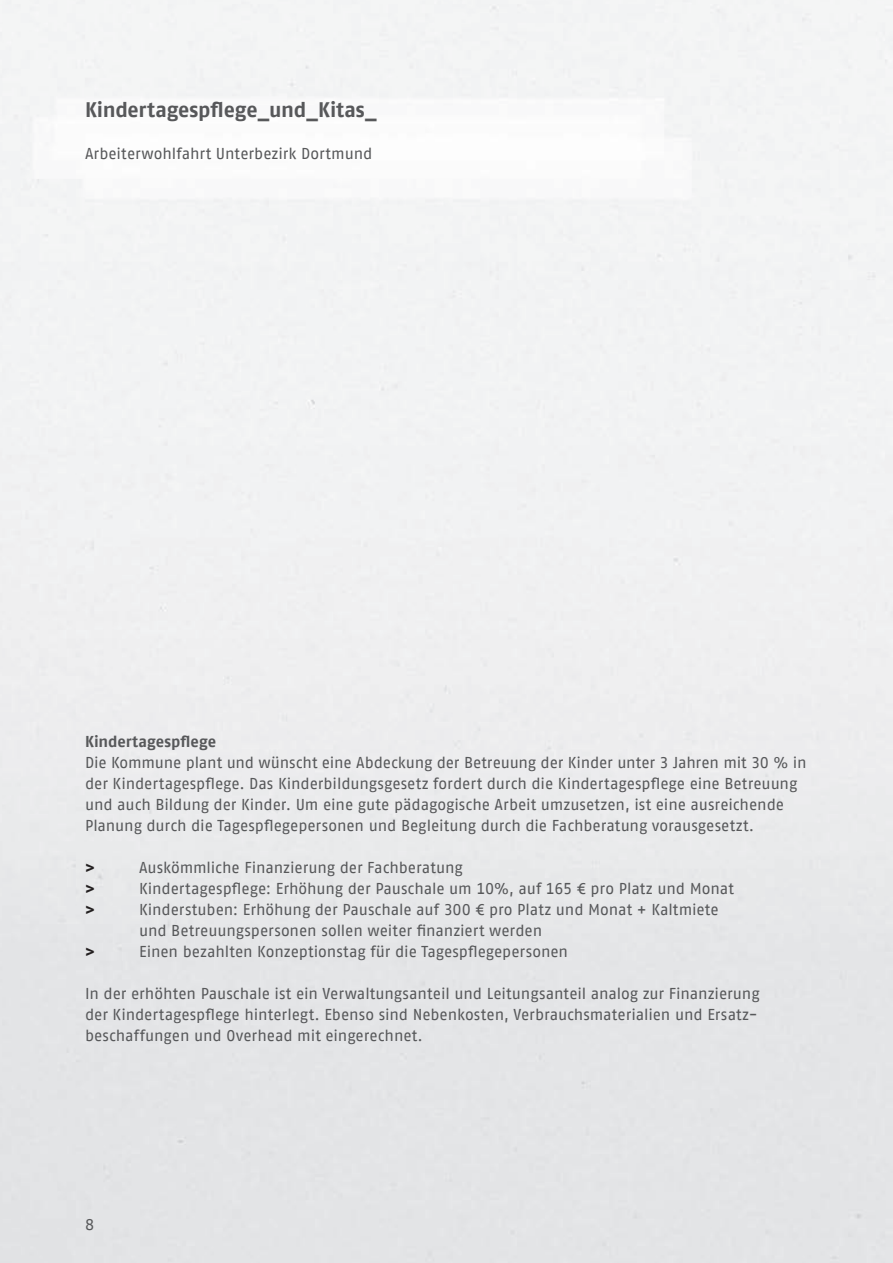
<style>
.page{position:relative;width:893px;height:1263px;background:#fff}
.page>*{position:absolute;margin:0;border:0;box-sizing:border-box;transform-origin:0 0}
.t1{font:700 21px "AWO Fago Office";letter-spacing:-.005em;color:#57585a}
.t2{font:15.75px/21px "AWO Fago Office";letter-spacing:-.005em;color:#57585a}
.t3{font:700 15.75px "AWO Fago Office";color:#57585a}
.t4{font:700 15.75px "AWO Fago Office";color:#231f20}
</style>
<div class="page">
<h1 class="t1" style="left:85px;top:97px;width:293px">Kindertagespflege_und_Kitas_</h1>
<p class="t2" style="left:85px;top:143px;width:289px">Arbeiterwohlfahrt Unterbezirk Dortmund</p>
<p class="t3" style="left:85px;top:732px;width:133px">Kindertagespflege</p>
<p class="t2" style="left:85px;top:752px;width:723px">Die Kommune plant und wünscht eine Abdeckung der Betreuung der Kinder unter 3 Jahren mit 30 % in der Kindertagespflege. Das Kinderbildungsgesetz fordert durch die Kindertagespflege eine Betreuung und auch Bildung der Kinder. Um eine gute pädagogische Arbeit umzusetzen, ist eine ausreichende Planung durch die Tagespflegepersonen und Begleitung durch die Fachberatung vorausgesetzt.</p>
<p class="t4" style="left:85px;top:858px;width:11px">&gt;</p>
<p class="t2" style="left:139px;top:857px;width:325px">Auskömmliche Finanzierung der Fachberatung</p>
<p class="t4" style="left:85px;top:879px;width:11px">&gt;</p>
<p class="t2" style="left:139px;top:878px;width:596px">Kindertagespflege: Erhöhung der Pauschale um 10%, auf 165 € pro Platz und Monat</p>
<p class="t4" style="left:85px;top:900px;width:11px">&gt;</p>
<p class="t2" style="left:139px;top:899px;width:581px">Kinderstuben: Erhöhung der Pauschale auf 300 € pro Platz und Monat + Kaltmiete und Betreuungspersonen sollen weiter finanziert werden</p>
<p class="t4" style="left:85px;top:942px;width:11px">&gt;</p>
<p class="t2" style="left:139px;top:941px;width:431px">Einen bezahlten Konzeptionstag für die Tagespflegepersonen</p>
<p class="t2" style="left:85px;top:983px;width:676px;text-align:justify">In der erhöhten Pauschale ist ein Verwaltungsanteil und Leitungsanteil analog zur Finanzierung der Kindertagespflege hinterlegt. Ebenso sind Nebenkosten, Verbrauchsmaterialien und Ersatz&shy;beschaffungen und Overhead mit eingerechnet.</p>
<p class="t2" style="left:85px;top:1214px;width:11px">8</p>
</div>
